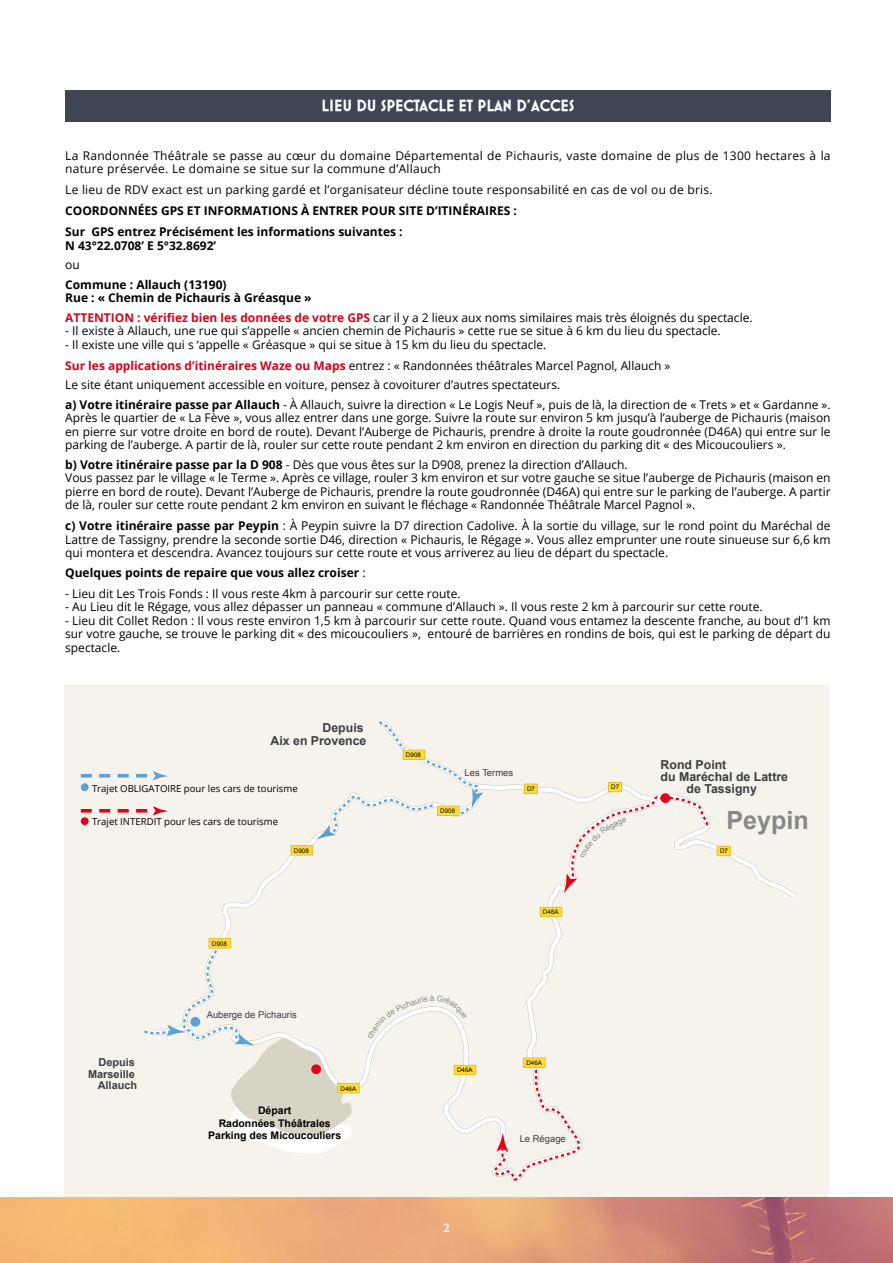
<style>
.page{position:relative;width:893px;height:1263px;background:#fff}
.page>*{position:absolute;margin:0;border:0;box-sizing:border-box;transform-origin:0 0}
.t1{font:700 25.05px "Arial";color:#87888a}
.t2{font:700 16.5px "Mostra One";color:#fff}
.t3{font:700 13.5px "Minion Pro";color:#fff}
.t4{font:700 12.3px/12.9px "Arial";color:#3e3d40;text-align:right}
.t5{font:12px/13.5px "Open Sans";color:#000}
.t6{font:12px/13.5px "Open Sans";letter-spacing:.02em;color:#000}
.t7{font:700 12px/21px "Open Sans";color:#000}
.t8{font:700 10.95px/23.2px "Arial";color:#3e3d40}
.t9{font:700 10.5px/12.6px "Arial";color:#000;text-align:center}
.t10{font:9.6px "Open Sans";color:#000}
.t11{font:9.45px "Arial";color:#3e3d40}
.t12{font:6.3px "Arial";color:#000}
.s1{font-weight:700;color:#cd071e}
.s2{font-weight:700;color:#cc051f}
.s3{font-weight:700}
.s4{font-weight:400}
</style>
<div class="page">
<div style="left:65px;top:90px;width:766px;height:31px;background:#3f4555"></div>
<div style="left:64px;top:685px;width:765px;height:512px;background:#f5f3ec"></div>
<div style="left:151px;top:895px;width:642px;height:286px;background:#f5f3ec"></div>
<div style="left:151px;top:725px;width:165px;height:213px;background:#f5f3ec"></div>
<div style="left:383px;top:720px;width:414px;height:175px;background:#f5f3ec"></div>
<div style="left:186px;top:788px;width:466px;height:388px;background:#f5f3ec"></div>
<svg style="left:540px;top:907px;width:22px;height:10px"></svg>
<svg style="left:454px;top:1065px;width:22px;height:10px"></svg>
<svg style="left:717px;top:846px;width:14px;height:10px"></svg>
<svg style="left:524px;top:783px;width:14px;height:11px"></svg>
<svg style="left:291px;top:845px;width:22px;height:10px"></svg>
<div style="left:660px;top:793px;width:10px;height:10px;background:#e2001d;border-radius:50%"></div>
<svg style="left:144px;top:938px;width:216px;height:197px;background:#eeece3"></svg>
<svg style="left:670px;top:797px;width:38px;height:28px"></svg>
<svg style="left:494px;top:1057px;width:86px;height:124px;background:#f4eae1"></svg>
<svg style="left:316px;top:721px;width:167px;height:118px;background:#f1f0e7"></svg>
<svg style="left:81px;top:809px;width:66px;height:3px"></svg>
<svg style="left:81px;top:774px;width:66px;height:3px"></svg>
<div style="left:81px;top:817px;width:8px;height:8px;background:#e2001d;border-radius:50%"></div>
<div style="left:81px;top:783px;width:8px;height:8px;background:#5ba1d3;border-radius:50%"></div>
<svg style="left:153px;top:806px;width:15px;height:9px"></svg>
<svg style="left:153px;top:771px;width:15px;height:9px"></svg>
<img style="left:0;top:1197px;width:893px;height:66px">
<svg style="left:368px;top:995px;width:99px;height:44px;background:#f4f3ed"></svg>
<svg style="left:564px;top:782px;width:100px;height:111px;background:#f4ede5"></svg>
<h2 class="t2" style="left:322px;top:96px;width:254px">LIEU DU SPECTACLE ET PLAN D’ACCES</h2>
<p class="t6" style="left:65px;top:148px;width:767px">La Randonnée Théâtrale se passe au cœur du domaine Départemental de Pichauris, vaste domaine de plus de 1300 hectares à la nature préservée. Le domaine se situe sur la commune d’Allauch</p>
<p class="t6" style="left:65px;top:183px;width:649px">Le lieu de RDV exact est un parking gardé et l’organisateur décline toute responsabilité en cas de vol ou de bris.</p>
<p class="t7" style="left:65px;top:200px;width:453px">COORDONNÉES GPS ET INFORMATIONS À ENTRER POUR SITE D’ITINÉRAIRES :<br>Sur GPS entrez Précisément les informations suivantes :</p>
<p class="t7" style="left:65px;top:235px;width:152px">N 43°22.0708’ E 5°32.8692’</p>
<p class="t5" style="left:65px;top:258px;width:16px">ou</p>
<p class="t7" style="left:65px;top:277px;width:248px;line-height:13.5px">Commune : Allauch (13190)<br>Rue : « Chemin de Pichauris à Gréasque »</p>
<p class="t5" style="left:65px;top:310px;width:689px"><span class="s1">ATTENTION : vérifiez bien les données de votre GPS</span> car il y a 2 lieux aux noms similaires mais très éloignés du spectacle.</p>
<p class="t5" style="left:65px;top:324px;width:657px">- Il existe à Allauch, une rue qui s’appelle « ancien chemin de Pichauris » cette rue se situe à 6 km du lieu du spectacle.</p>
<p class="t5" style="left:65px;top:334px;width:607px;line-height:21px">- Il existe une ville qui s ‘appelle « Gréasque » qui se situe à 15 km du lieu du spectacle.<br><span class="s2">Sur les applications d’itinéraires Waze ou Maps</span> entrez : « Randonnées théâtrales Marcel Pagnol, Allauch »</p>
<p class="t5" style="left:65px;top:375px;width:767px;line-height:19.5px">Le site étant uniquement accessible en voiture, pensez à covoiturer d’autres spectateurs.<br><span class="s3">a) Votre itinéraire passe par Allauch</span> - À Allauch, suivre la direction « Le Logis Neuf », puis de là, la direction de « Trets » et « Gardanne ».</p>
<p class="t5" style="left:65px;top:411px;width:767px;text-align:justify">Après le quartier de « La Fève », vous allez entrer dans une gorge. Suivre la route sur environ 5 km jusqu’à l’auberge de Pichauris (maison en pierre sur votre droite en bord de route). Devant l’Auberge de Pichauris, prendre à droite la route goudronnée (D46A) qui entre sur le parking de l’auberge. A partir de là, rouler sur cette route pendant 2 km environ en direction du parking dit « des Micoucouliers ».</p>
<p class="t5" style="left:65px;top:457px;width:767px"><span class="s3">b) Votre itinéraire passe par la D 908</span> - Dès que vous êtes sur la D908, prenez la direction d’Allauch.<br>Vous passez par le village « le Terme ». Après ce village, rouler 3 km environ et sur votre gauche se situe l’auberge de Pichauris (maison en pierre en bord de route). Devant l’Auberge de Pichauris, prendre la route goudronnée (D46A) qui entre sur le parking de l’auberge. A partir de là, rouler sur cette route pendant 2 km environ en suivant le fléchage « Randonnée Théâtrale Marcel Pagnol ».</p>
<p class="t5" style="left:65px;top:519px;width:767px;text-align:justify"><span class="s3">c) Votre itinéraire passe par Peypin</span> : À Peypin suivre la D7 direction Cadolive. À la sortie du village, sur le rond point du Maréchal de Lattre de Tassigny, prendre la seconde sortie D46, direction « Pichauris, le Régage ». Vous allez emprunter une route sinueuse sur 6,6 km qui montera et descendra. Avancez toujours sur cette route et vous arriverez au lieu de départ du spectacle.</p>
<p class="t7" style="left:65px;top:562px;width:302px">Quelques points de repaire que vous allez croiser <span class="s4">:</span></p>
<p class="t5" style="left:65px;top:586px;width:397px">- Lieu dit Les Trois Fonds : Il vous reste 4km à parcourir sur cette route.</p>
<p class="t5" style="left:65px;top:600px;width:699px">- Au Lieu dit le Régage, vous allez dépasser un panneau « commune d’Allauch ». Il vous reste 2 km à parcourir sur cette route.</p>
<p class="t5" style="left:65px;top:613px;width:767px;text-align:justify">- Lieu dit Collet Redon : Il vous reste environ 1,5 km à parcourir sur cette route. Quand vous entamez la descente franche, au bout d’1 km sur votre gauche, se trouve le parking dit « des micoucouliers », entouré de barrières en rondins de bois, qui est le parking de départ du spectacle.</p>
<p class="t4" style="left:271px;top:722px;width:97px">Depuis<br>Aix en Provence</p>
<p class="t10" style="left:92px;top:781px;width:207px">Trajet OBLIGATOIRE pour les cars de tourisme</p>
<p class="t10" style="left:92px;top:815px;width:188px">Trajet INTERDIT pour les cars de tourisme</p>
<p class="t12" style="left:294px;top:846px;width:17px">D908</p>
<p class="t12" style="left:212px;top:939px;width:17px">D908</p>
<p class="t8" style="left:98px;top:1051px;width:41px">Depuis<br>Allauch</p>
<p class="t8" style="left:88px;top:1062px;width:48px">Marseille</p>
<p class="t11" style="left:207px;top:1008px;width:92px">Auberge de Pichauris</p>
<p class="t12" style="left:340px;top:1084px;width:17px">D46A</p>
<p class="t9" style="left:208px;top:1104px;width:135px">Départ<br>Radonnées Théâtrales<br>Parking des Micoucouliers</p>
<p class="t12" style="left:406px;top:751px;width:17px">D908</p>
<p class="t11" style="left:465px;top:766px;width:50px">Les Termes</p>
<p class="t12" style="left:440px;top:807px;width:17px">D908</p>
<p class="t12" style="left:527px;top:785px;width:10px">D7</p>
<p class="t12" style="left:611px;top:783px;width:10px">D7</p>
<p class="t12" style="left:543px;top:908px;width:17px">D46A</p>
<p class="t12" style="left:457px;top:1066px;width:17px">D46A</p>
<p class="t3" style="left:443px;top:1218px;width:8px">2</p>
<p class="t12" style="left:526px;top:1058px;width:17px">D46A</p>
<p class="t11" style="left:520px;top:1133px;width:48px">Le Régage</p>
<p class="t4" style="left:661px;top:759px;width:67px">Rond Point</p>
<p class="t4" style="left:661px;top:771px;width:129px">du Maréchal de Lattre</p>
<p class="t4" style="left:687px;top:783px;width:72px">de Tassigny</p>
<h1 class="t1" style="left:726px;top:803px;width:84px">Peypin</h1>
<p class="t12" style="left:720px;top:847px;width:10px">D7</p>
</div>
